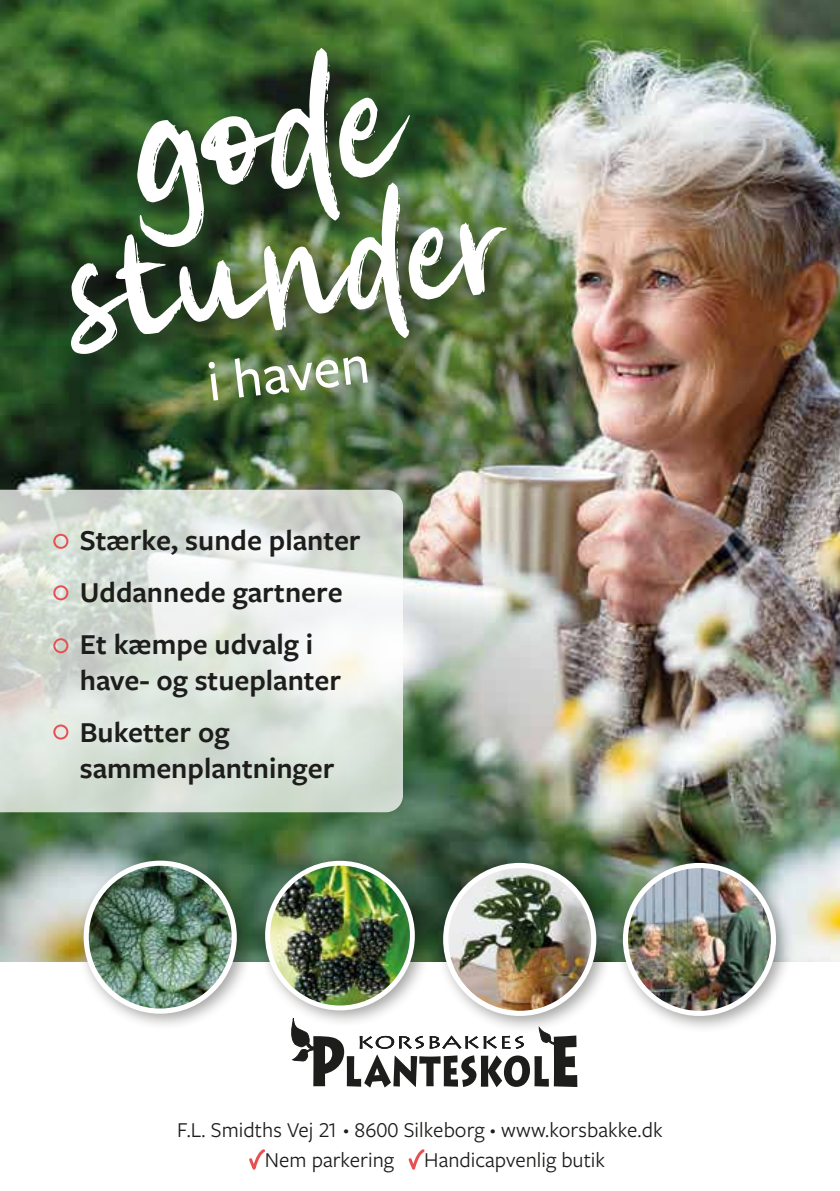
<style>
.page{position:relative;width:840px;height:1191px;background:#fff}
.page>*{position:absolute;margin:0;border:0;box-sizing:border-box;transform-origin:0 0}
.t1{font:221.4px "Eastgood";color:#fff}
.t2{font:199.6px "Eastgood";color:#fff}
.t3{font:500 57.2px "Freight Sans Pro";color:#fff}
.t4{font:600 30px/52px "Freight Sans Pro";color:#1d1d1b}
.t5{font:22px/30px "Freight Sans Pro";color:#1d1d1b}
.s1{font-weight:700}
</style>
<div class="page">
<img style="left:0;top:0;width:839px;height:961px">
<div style="left:131px;top:44px;width:307px;height:233px;background:#1d1d1b;opacity:.75"></div>
<div style="left:65px;top:178px;width:469px;height:206px;background:#1d1d1b;opacity:.75"></div>
<div style="left:75px;top:852px;width:179px;height:179px;background:#1d1d1b;opacity:.4"></div>
<img style="left:86px;top:863px;width:148px;height:148px;border-radius:74px">
<div style="left:84px;top:860px;width:153px;height:153px;border:5px solid #fff;border-radius:50%"></div>
<div style="left:435px;top:854px;width:178px;height:179px;background:#1d1d1b;opacity:.4"></div>
<img style="left:445px;top:865px;width:148px;height:148px;border-radius:74px">
<div style="left:443px;top:863px;width:153px;height:153px;border:5px solid #fff;border-radius:50%"></div>
<div style="left:614px;top:854px;width:179px;height:179px;background:#1d1d1b;opacity:.4"></div>
<img style="left:625px;top:865px;width:148px;height:148px;border-radius:74px">
<div style="left:622px;top:863px;width:153px;height:153px;border:5px solid #fff;border-radius:50%"></div>
<svg style="left:291px;top:1018px;width:286px;height:69px"></svg>
<svg style="left:0;top:490px;width:403px;height:322px"></svg>
<div style="left:53px;top:534px;width:15px;height:15px;border:2px solid #e75052;border-radius:50%"></div>
<div style="left:53px;top:585px;width:15px;height:15px;border:2px solid #e75052;border-radius:50%"></div>
<div style="left:53px;top:638px;width:15px;height:15px;border:2px solid #e75052;border-radius:50%"></div>
<div style="left:53px;top:724px;width:15px;height:15px;border:2px solid #e75052;border-radius:50%"></div>
<div style="left:257px;top:852px;width:175px;height:176px;background:#1d1d1b;opacity:.4"></div>
<img style="left:267px;top:863px;width:145px;height:145px;border-radius:72px">
<div style="left:265px;top:860px;width:149px;height:150px;border:5px solid #fff;border-radius:50%"></div>
<svg style="left:408px;top:1149px;width:17px;height:21px"></svg>
<svg style="left:249px;top:1149px;width:16px;height:21px"></svg>
<h1 class="t1" style="left:116px;top:4px;width:266px;rotate:-7deg">gode</h1>
<h2 class="t2" style="left:53px;top:162px;width:445px;rotate:-7deg">stunder</h2>
<h3 class="t3" style="left:202px;top:345px;width:165px;rotate:-7deg">i haven</h3>
<p class="t4" style="left:80px;top:513px;width:282px">Stærke, sunde planter<br>Uddannede gartnere<br>Et kæmpe udvalg i</p>
<p class="t4" style="left:80px;top:653px;width:263px">have- og stueplanter<br>Buketter og</p>
<p class="t4" style="left:80px;top:741px;width:256px">sammenplantninger</p>
<p class="t5" style="left:265px;top:1113px;width:399px;text-indent:-88px">F.L. Smidths Vej 21 <span class="s1">·</span> 8600 Silkeborg <span class="s1">·</span> www.korsbakke.dk<br>Nem parkering</p>
<p class="t5" style="left:424px;top:1143px;width:182px">Handicapvenlig butik</p>
</div>
